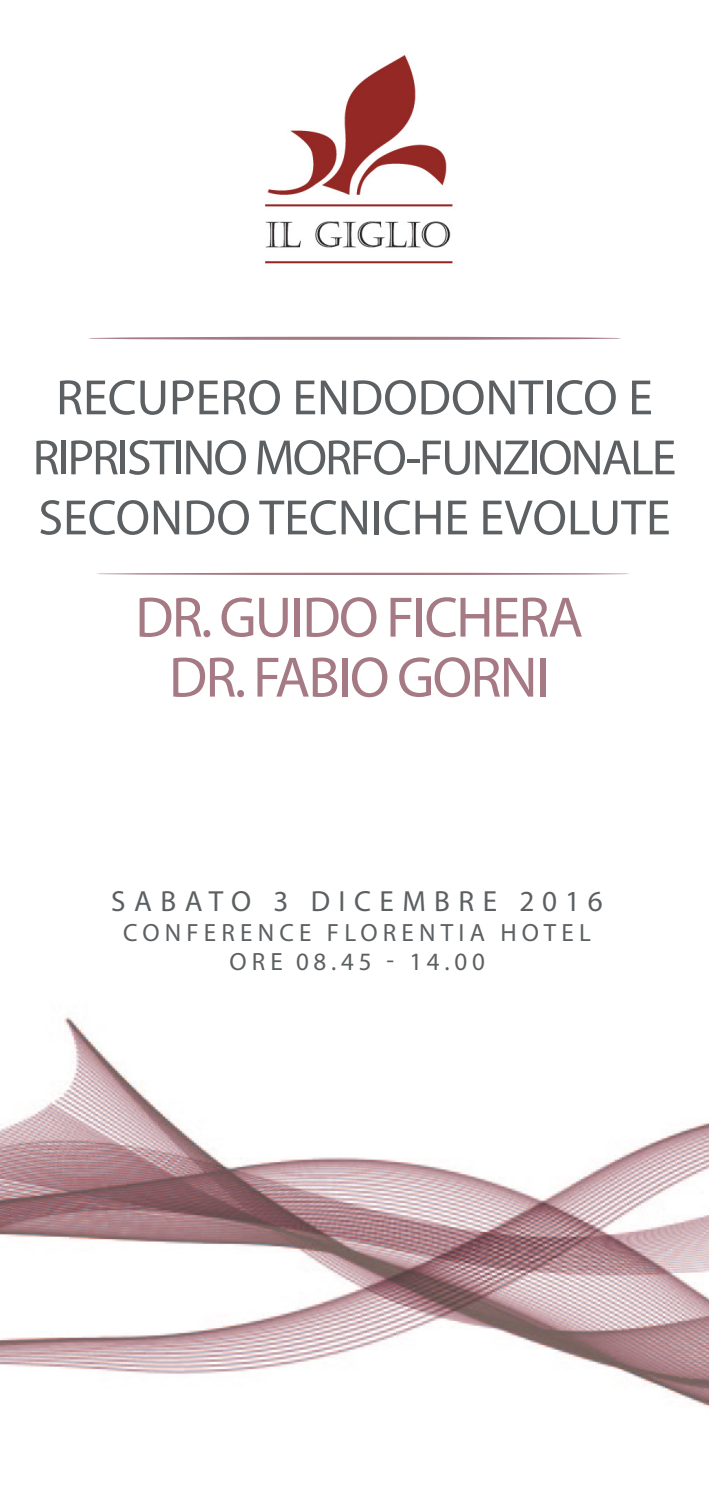
<style>
.page{position:relative;width:709px;height:1489px;background:#fff}
.page>*{position:absolute;margin:0;border:0;box-sizing:border-box;transform-origin:0 0}
.t1{font:57.5px/60px "Myriad Pro";letter-spacing:-.03em;color:#a57a84;text-align:center}
.t2{font:50px/60px "Myriad Pro";color:#5c6062;text-align:center}
.t3{font:29.25px "Myriad Pro";letter-spacing:.29em;color:#5c6062}
.t4{font:25px/29.2px "Myriad Pro";letter-spacing:.21em;color:#5c6062;text-align:center}
</style>
<div class="page">
<img style="left:0;top:1014px;width:709px;height:394px">
<img style="left:265px;top:55px;width:188px;height:209px">
<hr style="left:96px;top:572px;width:533px;height:3px;background:#a57a84;border-radius:50%">
<hr style="left:88px;top:337px;width:533px;height:3px;background:#a57a84;border-radius:50%">
<p class="t2" style="left:33px;top:367px;width:645px">RECUPERO ENDODONTICO E<br>RIPRISTINO MORFO-FUNZIONALE<br>SECONDO TECNICHE EVOLUTE</p>
<p class="t1" style="left:135px;top:586px;width:449px">DR. GUIDO FICHERA<br>DR. FABIO GORNI</p>
<p class="t3" style="left:111px;top:883px;width:493px">SABATO 3 DICEMBRE 2016</p>
<p class="t4" style="left:123px;top:917px;width:469px">CONFERENCE FLORENTIA HOTEL<br>ORE 08.45 - 14.00</p>
</div>
